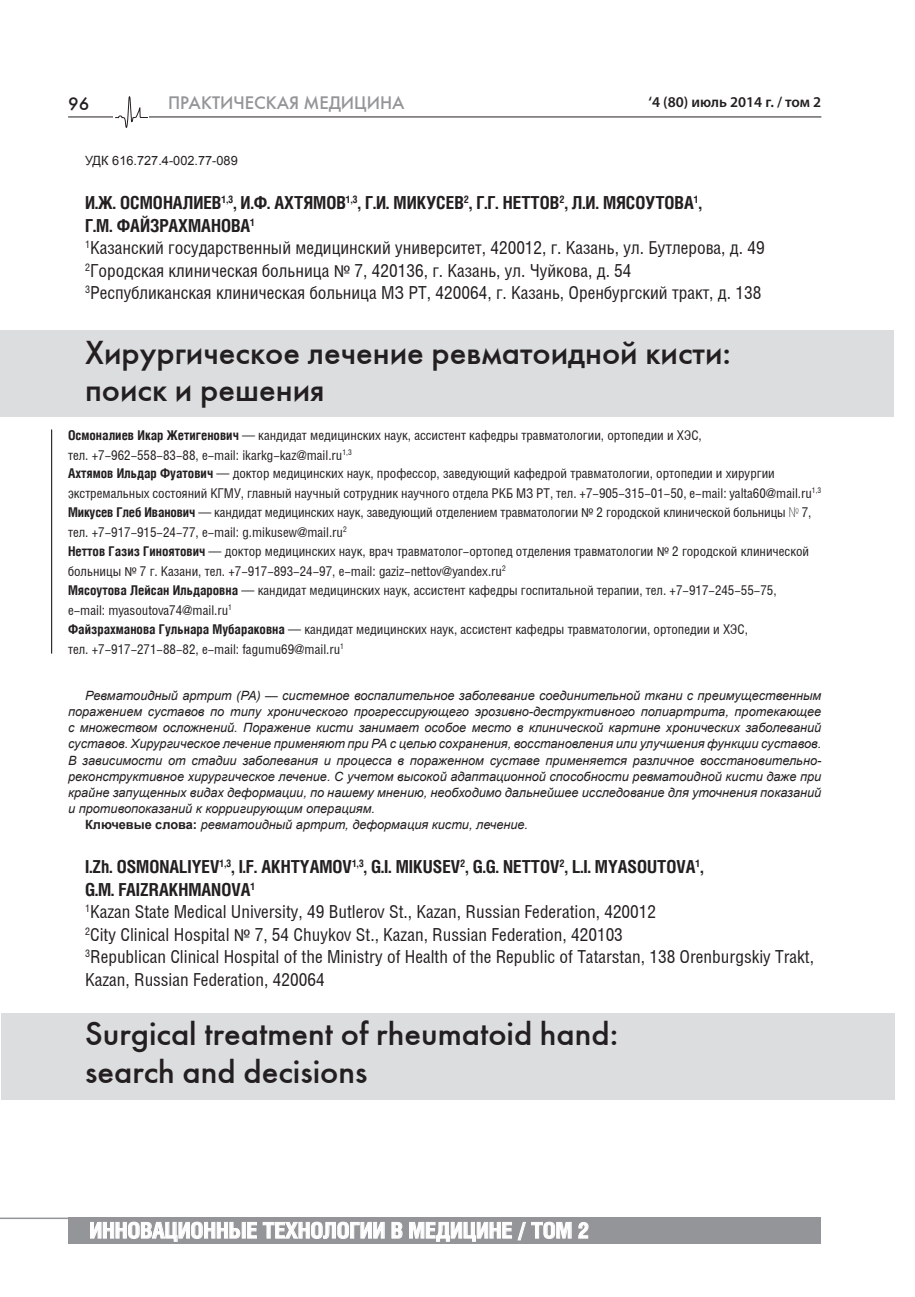
<style>
.page{position:relative;width:915px;height:1297px;background:#fff}
.page>*{position:absolute;margin:0;border:0;box-sizing:border-box;transform-origin:0 0}
.t1{font:33px/37.5px "Futuris C";color:#231f20}
.t2{font:700 21.75px "Helios Cond";color:#fff;scale:1.05 1}
.t3{font:18px/22.5px "Helios Cond";color:#231f20}
.t4{font:700 18px "Helios Cond";color:#231f20}
.t5{font:18px "Futuris C";color:#939598}
.t6{font:18px "Futuris C";color:#231f20}
.t7{font:600 15px "Myriad Pro";color:#231f20}
.t8{font:13.5px/19.5px "Helios Cond";color:#231f20}
.t9{font:italic 12.75px "Arial";color:#231f20}
.t10{font:12.75px "Arial";color:#231f20}
.t11{font:700 10.5px "Helios Cond";color:#231f20}
.s1{font-size:18px}
.s2{font-family:"Myriad Pro"}
.s3{font-weight:700}
.s4{font-weight:100}
.s5{font-weight:700;font-style:normal}
</style>
<div class="page">
<hr style="left:68px;top:117px;width:753px;height:1px;background:#231f20">
<div style="left:68px;top:1218px;width:751px;height:26px;background:#939598"></div>
<svg style="left:90px;top:1222px;width:167px;height:19px"></svg>
<svg style="left:263px;top:1222px;width:121px;height:17px"></svg>
<svg style="left:391px;top:1222px;width:11px;height:16px"></svg>
<svg style="left:409px;top:1222px;width:102px;height:19px"></svg>
<svg style="left:517px;top:1222px;width:8px;height:18px"></svg>
<svg style="left:531px;top:1221px;width:40px;height:18px"></svg>
<svg style="left:578px;top:1222px;width:10px;height:16px"></svg>
<hr style="left:0;top:1217px;width:269px;height:2px;background:#939598">
<svg style="left:114px;top:96px;width:35px;height:32px"></svg>
<div style="left:1px;top:330px;width:892px;height:87px;background:#dcdddf"></div>
<div style="left:1px;top:1013px;width:892px;height:87px;background:#dcdddf"></div>
<hr style="left:51px;top:429px;width:1px;height:225px;background:#231f20">
<h3 class="t6" style="left:68px;top:93px;width:23px">96</h3>
<h3 class="t5" style="left:168px;top:92px;width:238px">ПРАКТИЧЕСКАЯ МЕДИЦИНА</h3>
<p class="t7" style="left:648px;top:92px;width:174px">‘4 (80) июль 2014 г. / том 2</p>
<p class="t10" style="left:85px;top:152px;width:154px">УДК 616.727.4-002.77-089</p>
<h3 class="t4" style="left:85px;top:192px;width:66px">И.Ж. ОСМОНАЛИЕВ</h3>
<h3 class="t4" style="left:221px;top:192px;width:292px"><sup>1,3</sup>, И.Ф. АХТЯМОВ<sup>1,3</sup>, Г.И. МИКУСЕВ <sup>2</sup>, Г.Г. НЕТТОВ</h3>
<h3 class="t4" style="left:559px;top:192px;width:107px"><sup>2</sup>, Л.И. МЯСОУТОВА</h3>
<p class="t11" style="left:693px;top:193px;width:9px">1<span class="s1">,</span></p>
<h3 class="t4" style="left:85px;top:214px;width:95px">Г.М. ФАЙЗРАХМАНОВА</h3>
<p class="t11" style="left:250px;top:216px;width:6px">1</p>
<p class="t3" style="left:85px;top:237px;width:680px"><sup>1</sup>Казанский государственный медицинский университет, 420012, г. Казань, ул. Бутлерова, д. 49<br><sup>2</sup>Городская клиническая больница <span class="s2">№</span> 7, 420136, г. Казань, ул. Чуйкова, д. 54<br><sup>3</sup>Республиканская клиническая больница МЗ РТ, 420064, г. Казань, Оренбургский тракт, д. 138</p>
<h1 class="t1" style="left:85px;top:334px;width:647px">Хирургическое лечение ревматоидной кисти: поиск и решения</h1>
<p class="t8" style="left:68px;top:426px;width:754px"><span class="s3">Осмоналиев Икар Жетигенович</span> — кандидат медицинских наук, ассистент кафедры травматологии, ортопедии и ХЭС,<br>тел. +7-962-558-83-88, e-mail: ikarkg-kaz@mail.ru<sup>1,3<br></sup><span class="s3">Ахтямов Ильдар Фуатович</span> — доктор медицинских наук, профессор, заведующий кафедрой травматологии, ортопедии и хирургии экстремальных состояний КГМУ, главный научный сотрудник научного отдела РКБ МЗ РТ, тел. +7-905-315-01-50, e-mail: yalta60@mail.ru<sup>1,3<br></sup><span class="s3">Микусев Глеб Иванович</span> — кандидат медицинских наук, заведующий отделением травматологии <span class="s2">№</span> 2 городской клинической больницы <span class="s4">№</span> 7, тел. +7-917-915-24-77, e-mail: g.mikusew@mail.ru<sup>2<br></sup><span class="s3">Неттов Газиз Гиноятович</span> — доктор медицинских наук, врач травматолог-ортопед отделения травматологии <span class="s2">№</span> 2 городской клинической больницы <span class="s2">№</span> 7 г. Казани, тел. +7-917-893-24-97, e-mail: gaziz-nettov@yandex.ru<sup>2<br></sup><span class="s3">Мясоутова Лейсан Ильдаровна</span> — кандидат медицинских наук, ассистент кафедры госпитальной терапии, тел. +7-917-245-55-75,<br>e-mail: myasoutova74@mail.ru<sup>1<br></sup><span class="s3">Файзрахманова Гульнара Мубараковна</span> — кандидат медицинских наук, ассистент кафедры травматологии, ортопедии и ХЭС,<br>тел. +7-917-271-88-82, e-mail: fagumu69@mail.ru<sup>1</sup></p>
<p class="t9" style="left:85px;top:687px;width:737px">Ревматоидный артрит (РА) — системное воспалительное заболевание соединительной ткани с преимущественным</p>
<p class="t9" style="left:68px;top:703px;width:754px">поражением суставов по типу хронического прогрессирующего эрозивно-деструктивного полиартрита, протекающее</p>
<p class="t9" style="left:68px;top:719px;width:754px">с множеством осложнений. Поражение кисти занимает особое место в клинической картине хронических заболеваний</p>
<p class="t9" style="left:68px;top:736px;width:754px">суставов. Хирургическое лечение применяют при РА с целью сохранения, восстановления или улучшения функции суставов.</p>
<p class="t9" style="left:68px;top:752px;width:754px">В зависимости от стадии заболевания и процесса в пораженном суставе применяется различное восстановительно-</p>
<p class="t9" style="left:68px;top:768px;width:754px">реконструктивное хирургическое лечение. С учетом высокой адаптационной способности ревматоидной кисти даже при</p>
<p class="t9" style="left:68px;top:784px;width:754px">крайне запущенных видах деформации, по нашему мнению, необходимо дальнейшее исследование для уточнения показаний</p>
<p class="t9" style="left:68px;top:800px;width:308px">и противопоказаний к корригирующим операциям.</p>
<p class="t9" style="left:85px;top:817px;width:444px"><span class="s5">Ключевые слова:</span> ревматоидный артрит, деформация кисти, лечение.</p>
<h3 class="t4" style="left:85px;top:856px;width:43px">I.Zh. OSMONAL</h3>
<h3 class="t4" style="left:187px;top:856px;width:134px">IYEV<sup>1,3</sup>, I.F. AKHTYAMOV</h3>
<h3 class="t4" style="left:352px;top:856px;width:162px"><sup>1,3</sup>, G.I. MIKUSEV<sup>2</sup>, G.G. NETTOV</h3>
<h3 class="t4" style="left:559px;top:856px;width:108px"><sup>2</sup>, L.I. MYASOUTOVA</h3>
<p class="t11" style="left:695px;top:857px;width:9px">1<span class="s1">,</span></p>
<h3 class="t4" style="left:85px;top:879px;width:105px">G.M. FAIZRAKHMANOVA</h3>
<p class="t11" style="left:250px;top:880px;width:6px">1</p>
<p class="t3" style="left:85px;top:901px;width:730px"><sup>1</sup>Kazan State Medical University, 49 Butlerov St., Kazan, Russian Federation, 420012<br><sup>2</sup>City Clinical Hospital <span class="s2">№</span> 7, 54 Сhuykov St., Kazan, Russian Federation, 420103<br><sup>3</sup>Republican Clinical Hospital of the Ministry of Health of the Republic of Tatarstan, 138 Orenburgskiy Trakt, Kazan, Russian Federation, 420064</p>
<h1 class="t1" style="left:85px;top:1015px;width:534px">Surgical treatment of rheumatoid hand: search and decisions</h1>
<h2 class="t2" style="left:89px;top:1217px;width:434px">инновационные технологии в медицине / ТОМ</h2>
<h2 class="t2" style="left:577px;top:1217px;width:12px">2</h2>
</div>
